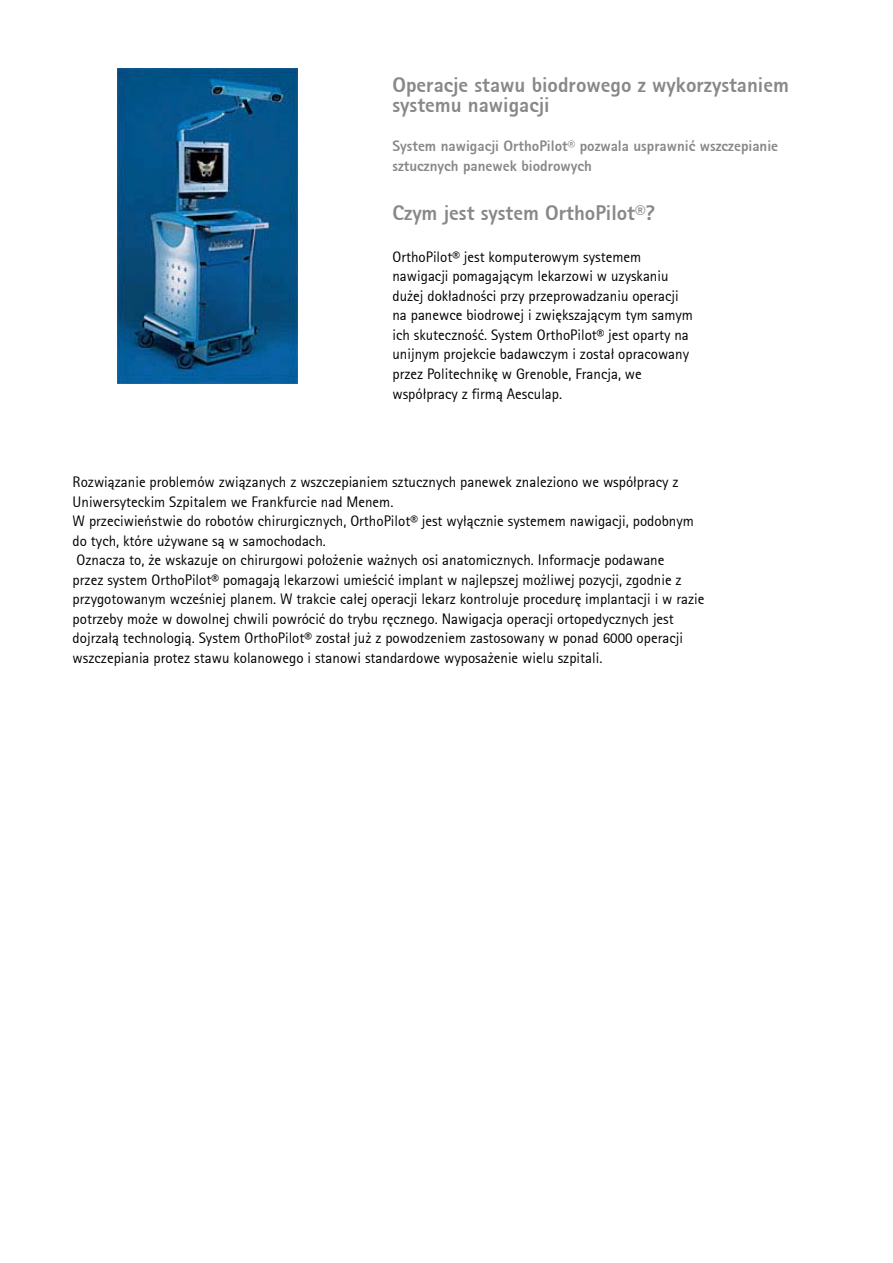
<style>
.page{position:relative;width:893px;height:1263px;background:#fff}
.page>*{position:absolute;margin:0;border:0;box-sizing:border-box;transform-origin:0 0}
.t1{font:21px/19.5px "Rotis Sans Serif Pl Ex Bd";color:#87888a}
.t2{font:15px/19.5px "Rotis Sans Serif Pl";color:#000}
.t3{font:15px/19.5px "Rotis Sans Serif Pl Ex Bd";color:#87888a}
</style>
<div class="page">
<img style="left:117px;top:68px;width:180px;height:315px">
<h1 class="t1" style="left:392px;top:75px;width:398px">Operacje stawu biodrowego z wykorzystaniem systemu nawigacji</h1>
<p class="t3" style="left:392px;top:136px;width:387px">System nawigacji OrthoPilot® pozwala usprawnić wszczepianie sztucznych panewek biodrowych</p>
<h1 class="t1" style="left:392px;top:203px;width:264px">Czym jest system OrthoPilot®?</h1>
<p class="t2" style="left:392px;top:247px;width:302px">OrthoPilot® jest komputerowym systemem nawigacji pomagającym lekarzowi w uzyskaniu dużej dokładności przy przeprowadzaniu operacji na panewce biodrowej i zwiększającym tym samym ich skuteczność. System OrthoPilot® jest oparty na unijnym projekcie badawczym i został opracowany przez Politechnikę w Grenoble, Francja, we współpracy z firmą Aesculap.</p>
<p class="t2" style="left:73px;top:472px;width:633px">Rozwiązanie problemów związanych z wszczepianiem sztucznych panewek znaleziono we współpracy z Uniwersyteckim Szpitalem we Frankfurcie nad Menem.<br>W przeciwieństwie do robotów chirurgicznych, OrthoPilot® jest wyłącznie systemem nawigacji, podobnym do tych, które używane są w samochodach.<br>Oznacza to, że wskazuje on chirurgowi położenie ważnych osi anatomicznych. Informacje podawane<br>przez system OrthoPilot® pomagają lekarzowi umieścić implant w najlepszej możliwej pozycji, zgodnie z przygotowanym wcześniej planem. W trakcie całej operacji lekarz kontroluje procedurę implantacji i w razie potrzeby może w dowolnej chwili powrócić do trybu ręcznego. Nawigacja operacji ortopedycznych jest dojrzałą technologią. System OrthoPilot® został już z powodzeniem zastosowany w ponad 6000 operacji wszczepiania protez stawu kolanowego i stanowi standardowe wyposażenie wielu szpitali.</p>
</div>
